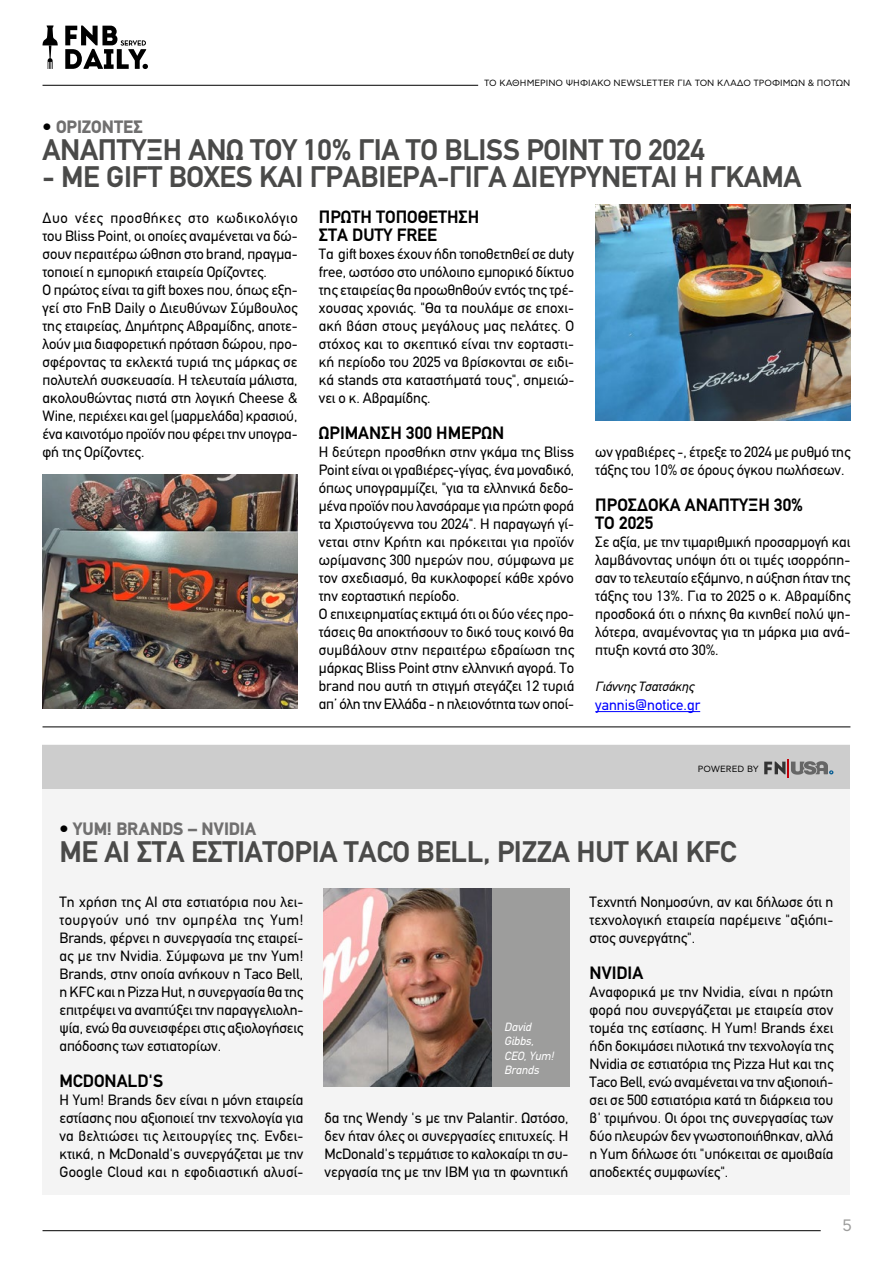
<style>
.page{position:relative;width:893px;height:1263px;background:#fff}
.page>*{position:absolute;margin:0;border:0;box-sizing:border-box;transform-origin:0 0}
.t1{font:700 30px "PF Din Text";letter-spacing:-.01em;color:#4a4a49}
.t2{font:700 18px/18px "PF Din Text";color:#000}
.t3{font:900 18px "PF Din Text";letter-spacing:-.005em;color:#706f6f}
.t4{font:16.5px "CF Asty Std";color:#9d9d9c}
.t5{font:15px/18px "PF Din Text";letter-spacing:-.005em;color:#000;text-align:justify}
.t6{font:15px "PF Din Text";color:#00f}
.t7{font:italic 13.5px "PF Din Text";letter-spacing:-.005em;color:#000}
.t8{font:italic 12px/14.4px "PF Din Text";color:#fff}
.t9{font:9px "CF Asty Std";color:#000}
.s1{color:#000}
</style>
<div class="page">
<svg style="left:43px;top:26px;width:15px;height:43px"></svg>
<svg style="left:65px;top:26px;width:83px;height:43px"></svg>
<hr style="left:43px;top:85px;width:435px;height:1px;background:#000">
<hr style="left:43px;top:1230px;width:778px;height:1px;background:#000">
<hr style="left:595px;top:711px;width:105px;height:1px;background:#00f">
<img style="left:43px;top:475px;width:255px;height:234px">
<img style="left:595px;top:205px;width:255px;height:216px">
<div style="left:43px;top:745px;width:807px;height:450px;background:#f4f4f4"></div>
<div style="left:43px;top:745px;width:807px;height:44px;background:#cdcdcd"></div>
<svg style="left:764px;top:759px;width:69px;height:19px"></svg>
<div style="left:465px;top:889px;width:105px;height:198px;background:#9d9d9c"></div>
<img style="left:323px;top:889px;width:169px;height:198px">
<hr style="left:43px;top:727px;width:807px;height:1px;background:#000">
<p class="t9" style="left:484px;top:78px;width:368px">ΤΟ ΚΑΘΗΜΕΡΙΝΌ ΨΗΦΙΑΚΌ NEWSLETTER ΓΙΑ ΤΟΝ ΚΛΆΔΟ ΤΡΟΦΊ ΜΩΝ &amp; ΠΟΤΏΝ</p>
<p class="t3" style="left:43px;top:116px;width:102px"><span class="s1">•</span> OΡΙΖΟΝΤΕΣ</p>
<h1 class="t1" style="left:43px;top:132px;width:664px">ΑΝΆΠΤΥΞΗ ΆΝΩ ΤΟΥ 10% ΓΙΑ ΤΟ ΒLISS POINT ΤΟ 2024</h1>
<h1 class="t1" style="left:43px;top:159px;width:760px">- ΜΕ GIFT BOXES ΚΑΙ ΓΡΑΒΙΈΡΑ-ΓΊΓΑ ΔΙΕΥΡΎΝΕΤΑΙ Η ΓΚΆΜΑ</h1>
<p class="t5" style="left:43px;top:209px;width:257px;text-align:left">Δυο νέες προσθήκες στο κωδικολόγιο του Bliss Point, οι οποίες αναμένεται να δώ&shy;σουν περαιτέρω ώθηση στο brand, πραγμα&shy;τοποιεί η εμπορική εταιρεία Ορίζοντες.<br>Ο πρώτος είναι τα gift boxes που, όπως εξη&shy;γεί στο FnB Daily ο Διευθύνων Σύμβουλος της εταιρείας, Δημήτρης Αβραμίδης, αποτε&shy;λούν μια διαφορετική πρόταση δώρου, προ&shy;σφέροντας τα εκλεκτά τυριά της μάρκας σε πολυτελή συσκευασία. Η τελευταία μάλιστα, ακολουθώντας πιστά στη λογική Cheese &amp; Wine, περιέχει και gel (μαρμελάδα) κρασιού, ένα καινοτόμο προϊόν που φέρει την υπογρα&shy;φή της Ορίζοντες.</p>
<p class="t2" style="left:319px;top:208px;width:162px">ΠΡΩΤΗ ΤΟΠΟΘΕΤΗΣΗ<br>ΣΤΑ DUTY FREE</p>
<p class="t5" style="left:319px;top:245px;width:257px">Τα gift boxes έχουν ήδη τοποθετηθεί σε duty free, ωστόσο στο υπόλοιπο εμπορικό δίκτυο της εταιρείας θα προωθηθούν εντός της τρέ&shy;χουσας χρονιάς. "Θα τα πουλάμε σε εποχι&shy;ακή βάση στους μεγάλους μας πελάτες. Ο στόχος και το σκεπτικό είναι την εορταστι&shy;κή περίοδο του 2025 να βρίσκονται σε ειδι&shy;κά stands στα καταστήματά τους", σημειώ&shy;νει ο κ. Αβραμίδης.</p>
<p class="t2" style="left:319px;top:424px;width:187px">ΩΡΙΜΑΝΣΗ 300 ΗΜΕΡΩΝ</p>
<p class="t5" style="left:319px;top:443px;width:257px;text-align:left">Η δεύτερη προσθήκη στην γκάμα της Bliss Point είναι οι γραβιέρες-γίγας, ένα μοναδικό, όπως υπογραμμίζει, "για τα ελληνικά δεδο&shy;μένα προϊόν που λανσάραμε για πρώτη φορά τα Χριστούγεννα του 2024". Η παραγωγή γί&shy;νεται στην Κρήτη και πρόκειται για προϊόν ωρίμανσης 300 ημερών που, σύμφωνα με τον σχεδιασμό, θα κυκλοφορεί κάθε χρόνο την εορταστική περίοδο.<br>Ο επιχειρηματίας εκτιμά ότι οι δύο νέες προ&shy;τάσεις θα αποκτήσουν το δικό τους κοινό θα συμβάλουν στην περαιτέρω εδραίωση της μάρκας Bliss Point στην ελληνική αγορά. Το brand που αυτή τη στιγμή στεγάζει 12 τυριά απ’ όλη την Ελλάδα - η πλειονότητα των οποί-</p>
<p class="t5" style="left:595px;top:443px;width:257px">ων γραβιέρες -, έτρεξε το 2024 με ρυθμό της τάξης του 10% σε όρους όγκου πωλήσεων.</p>
<p class="t2" style="left:595px;top:496px;width:209px">ΠΡΟΣΔΟΚΑ ΑΝΑΠΤΥΞΗ 30%<br>ΤΟ 2025</p>
<p class="t5" style="left:595px;top:533px;width:257px">Σε αξία, με την τιμαριθμική προσαρμογή και λαμβάνοντας υπόψη ότι οι τιμές ισορρόπη&shy;σαν το τελευταίο εξάμηνο, η αύξηση ήταν της τάξης του 13%. Για το 2025 ο κ. Αβραμίδης προσδοκά ότι ο πήχης θα κινηθεί πολύ ψη&shy;λότερα, αναμένοντας για τη μάρκα μια ανά&shy;πτυξη κοντά στο 30%.</p>
<p class="t7" style="left:595px;top:678px;width:100px">Γιάννης Τσατσάκης</p>
<p class="t6" style="left:595px;top:696px;width:106px">yannis@notice.gr</p>
<p class="t9" style="left:698px;top:764px;width:63px">POWERED BY</p>
<p class="t3" style="left:60px;top:818px;width:198px"><span class="s1">•</span> YUM! BRANDS – NVIDIA</p>
<h1 class="t1" style="left:60px;top:834px;width:678px">ΜΕ ΑΙ ΣΤΑ ΕΣΤΙΑΤΌΡΙΑ TACO BELL, PIZZA HUT ΚΑΙ KFC</h1>
<p class="t5" style="left:60px;top:893px;width:245px">Τη χρήση της ΑΙ στα εστιατόρια που λει&shy;τουργούν υπό την ομπρέλα της Yum!<br>Brands, φέρνει η συνεργασία της εταιρεί&shy;ας με την Nvidia. Σύμφωνα με την Yum!<br>Brands, στην οποία ανήκουν η Taco Bell, η KFC και η Pizza Hut, η συνεργασία θα της επιτρέψει να αναπτύξει την παραγγελιολη&shy;ψία, ενώ θα συνεισφέρει στις αξιολογήσεις απόδοσης των εστιατορίων.</p>
<p class="t2" style="left:60px;top:1072px;width:105px">MCDONALD'S</p>
<p class="t5" style="left:60px;top:1091px;width:245px">Η Yum! Brands δεν είναι η μόνη εταιρεία εστίασης που αξιοποιεί την τεχνολογία για να βελτιώσει τις λειτουργίες της. Ενδει&shy;κτικά, η McDonald's συνεργάζεται με την Google Cloud και η εφοδιαστική αλυσί-</p>
<p class="t8" style="left:504px;top:1020px;width:51px">David<br>Gibbs,<br>CEO, Yum!<br>Brands</p>
<p class="t5" style="left:325px;top:1109px;width:245px">δα της Wendy 's με την Palantir. Ωστόσο, δεν ήταν όλες οι συνεργασίες επιτυχείς. Η McDonald's τερμάτισε το καλοκαίρι τη συ&shy;νεργασία της με την IBM για τη φωνητική</p>
<p class="t5" style="left:590px;top:893px;width:245px">Τεχνητή Νοημοσύνη, αν και δήλωσε ότι η τεχνολογική εταιρεία παρέμεινε "αξιόπι&shy;στος συνεργάτης".</p>
<p class="t2" style="left:590px;top:964px;width:55px">NVIDIA</p>
<p class="t5" style="left:590px;top:983px;width:245px">Αναφορικά με την Nvidia, είναι η πρώτη φορά που συνεργάζεται με εταιρεία στον τομέα της εστίασης. Η Yum! Brands έχει ήδη δοκιμάσει πιλοτικά την τεχνολογία της Nvidia σε εστιατόρια της Pizza Hut και της Taco Bell, ενώ αναμένεται να την αξιοποιή&shy;σει σε 500 εστιατόρια κατά τη διάρκεια του β' τριμήνου. Οι όροι της συνεργασίας των δύο πλευρών δεν γνωστοποιήθηκαν, αλλά η Yum δήλωσε ότι "υπόκειται σε αμοιβαία αποδεκτές συμφωνίες".</p>
<p class="t4" style="left:843px;top:1216px;width:11px">5</p>
</div>
